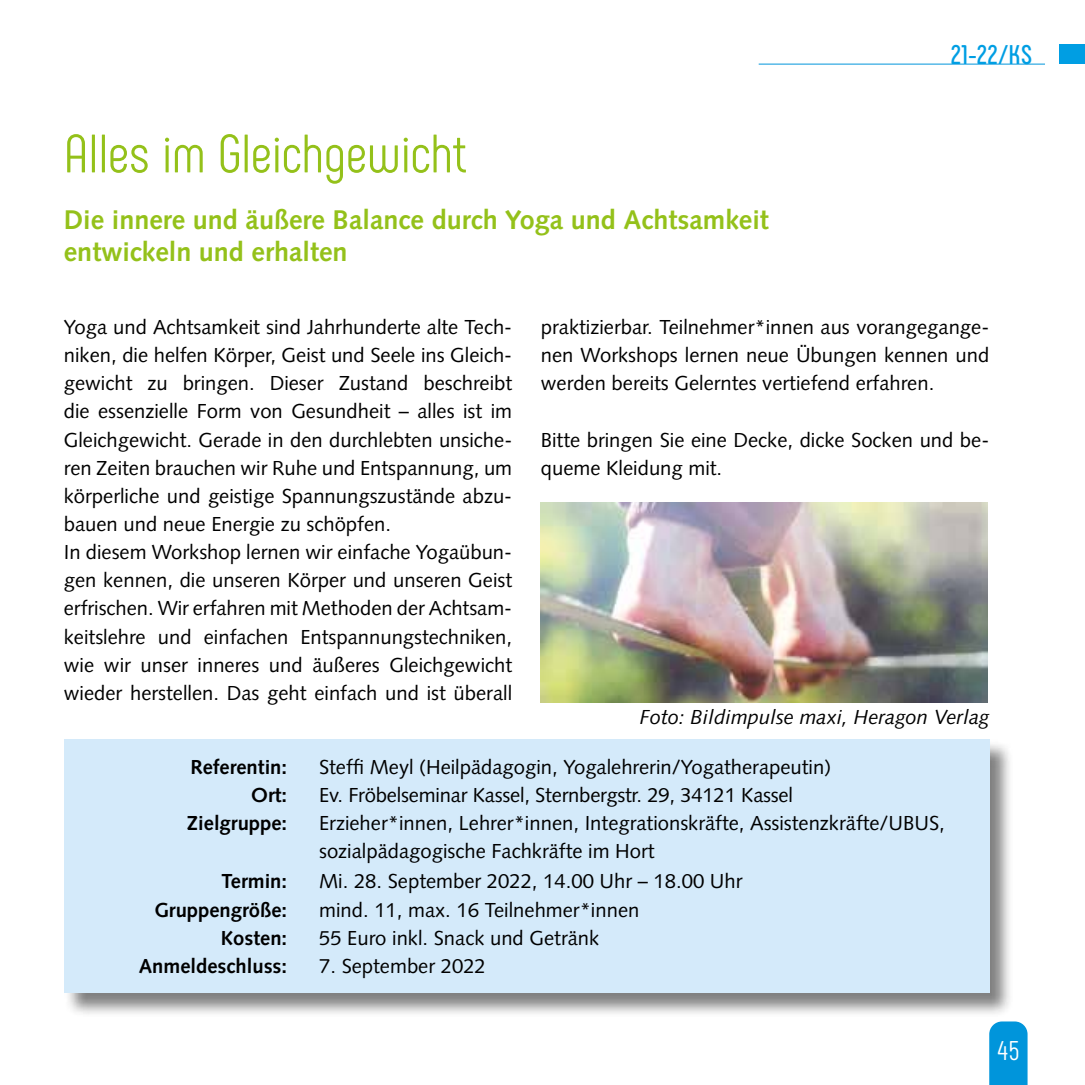
<style>
.page{position:relative;width:1085px;height:1085px;background:#fff}
.page>*{position:absolute;margin:0;border:0;box-sizing:border-box;transform-origin:0 0}
.t1{font:54px "Phenomena";color:#94c11a}
.t2{font:700 27px/31.5px "Syntax";color:#94c11a}
.t3{font:700 27px "Phenomena";color:#009ee3}
.t4{font:27px "Phenomena";color:#fff}
.t5{font:20.25px/28.1px "Syntax";color:#000}
.t6{font:700 20.25px "Syntax";color:#000}
.t7{font:italic 20.25px "Syntax";color:#000}
</style>
<div class="page">
<div style="left:989px;top:1021px;width:38px;height:63px;background:#0095db"></div>
<div style="left:1059px;top:45px;width:25px;height:19px;background:#009ee3"></div>
<hr style="left:758px;top:64px;width:286px;height:1px;background:#0095db">
<div style="left:64px;top:739px;width:950px;height:278px;background:#000;opacity:.5"></div>
<div style="left:64px;top:739px;width:925px;height:253px;background:#d4eafa"></div>
<img style="left:541px;top:503px;width:446px;height:199px">
<h1 class="t1" style="left:64px;top:122px;width:405px">Alles im Gleichgewicht</h1>
<h2 class="t2" style="left:64px;top:204px;width:706px">Die innere und äußere Balance durch Yoga und Achtsamkeit entwickeln und erhalten</h2>
<h2 class="t3" style="left:950px;top:38px;width:83px">21-22/KS</h2>
<p class="t5" style="left:64px;top:313px;width:450px">Yoga und Achtsamkeit sind Jahrhunderte alte Tech&shy;niken, die helfen Körper, Geist und Seele ins Gleich&shy;gewicht zu bringen. Dieser Zustand beschreibt die essenzielle Form von Gesundheit – alles ist im Gleichgewicht. Gerade in den durchlebten unsiche&shy;ren Zeiten brauchen wir Ruhe und Entspannung, um körperliche und geistige Spannungszustände abzu&shy;bauen und neue Energie zu schöpfen.<br>In diesem Workshop lernen wir einfache Yogaübun&shy;gen kennen, die unseren Körper und unseren Geist erfrischen. Wir erfahren mit Methoden der Achtsam&shy;keitslehre und einfachen Entspannungstechniken, wie wir unser inneres und äußeres Gleichgewicht wieder herstellen. Das geht einfach und ist überall</p>
<p class="t5" style="left:541px;top:313px;width:450px;text-align:justify">praktizierbar. Teilnehmer*innen aus vorangegange&shy;nen Workshops lernen neue Übungen kennen und werden bereits Gelerntes vertiefend erfahren.</p>
<p class="t5" style="left:541px;top:425px;width:450px">Bitte bringen Sie eine Decke, dicke Socken und be&shy;queme Kleidung mit.</p>
<p class="t7" style="left:639px;top:705px;width:351px">Foto: Bildimpulse maxi, Heragon Verlag</p>
<p class="t6" style="left:190px;top:755px;width:98px">Referentin:</p>
<p class="t5" style="left:319px;top:752px;width:513px">Steffi Meyl (Heilpädagogin, Yogalehrerin/Yogatherapeutin)</p>
<p class="t6" style="left:251px;top:783px;width:37px">Ort:</p>
<p class="t5" style="left:319px;top:780px;width:475px">Ev. Fröbelseminar Kassel, Sternbergstr. 29, 34121 Kassel</p>
<p class="t6" style="left:187px;top:811px;width:102px">Zielgruppe:</p>
<p class="t5" style="left:319px;top:809px;width:627px">Erzieher*innen, Lehrer*innen, Integrationskräfte, Assistenzkräfte/UBUS, sozialpädagogische Fachkräfte im Hort</p>
<p class="t6" style="left:221px;top:869px;width:67px">Termin:</p>
<p class="t5" style="left:319px;top:867px;width:425px">Mi. 28. September 2022, 14.00 Uhr – 18.00 Uhr</p>
<p class="t6" style="left:154px;top:897px;width:134px">Gruppengröße:</p>
<p class="t5" style="left:319px;top:895px;width:322px">mind. 11, max. 16 Teilnehmer*innen</p>
<p class="t6" style="left:221px;top:925px;width:68px">Kosten:</p>
<p class="t5" style="left:319px;top:923px;width:281px">55 Euro inkl. Snack und Getränk</p>
<p class="t6" style="left:139px;top:954px;width:150px">Anmeldeschluss:</p>
<p class="t5" style="left:319px;top:951px;width:168px">7. September 2022</p>
<h2 class="t4" style="left:997px;top:1034px;width:23px">45</h2>
</div>
